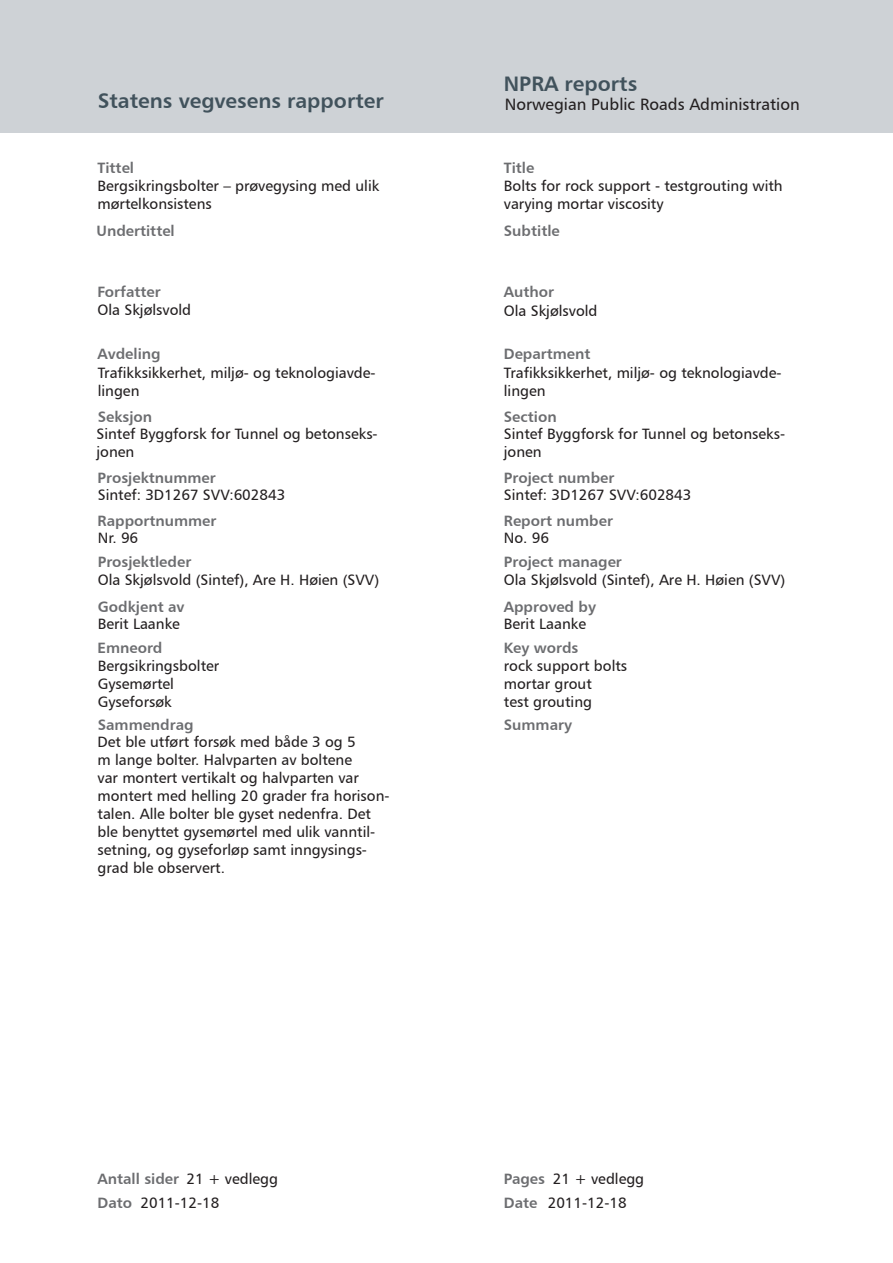
<style>
.page{position:relative;width:893px;height:1263px;background:#fff}
.page>*{position:absolute;margin:0;border:0;box-sizing:border-box;transform-origin:0 0}
.t1{font:21px "Humanist 777 BT Bold B";color:#41525c}
.t2{font:16.5px "Humanist 777 BT Roman B";color:#231f20}
.side2{font:15px/18px "Humanist 777 BT Roman B";color:#231f20}
.t3{font:15px "Humanist 777 BT Bold B";color:#6c6d70}
</style>
<div class="page">
<div style="left:0;top:0;width:893px;height:133px;background:#ced2d6"></div>
<p class="t1" style="left:98px;top:88px;width:287px">Statens vegvesens rapporter</p>
<p class="t1" style="left:504px;top:70px;width:135px">NPRA reports</p>
<p class="t2" style="left:505px;top:94px;width:296px">Norwegian Public Roads Administration</p>
<p class="t3" style="left:98px;top:158px;width:38px">Tittel</p>
<p class="t3" style="left:504px;top:158px;width:32px">Title</p>
<p class="side2" style="left:98px;top:176px;width:283px">Bergsikringsbolter – prøvegysing med ulik mørtelkonsistens</p>
<p class="side2" style="left:504px;top:176px;width:280px">Bolts for rock support - testgrouting with varying mortar viscosity</p>
<p class="t3" style="left:96px;top:221px;width:80px">Undertittel</p>
<p class="t3" style="left:504px;top:221px;width:57px">Subtitle</p>
<p class="t3" style="left:98px;top:282px;width:65px">Forfatter</p>
<p class="t3" style="left:504px;top:282px;width:52px">Author</p>
<p class="side2" style="left:98px;top:300px;width:95px">Ola Skjølsvold</p>
<p class="side2" style="left:504px;top:301px;width:95px">Ola Skjølsvold</p>
<p class="t3" style="left:98px;top:344px;width:65px">Avdeling</p>
<p class="t3" style="left:504px;top:344px;width:88px">Department</p>
<p class="side2" style="left:98px;top:363px;width:279px">Trafikksikkerhet, miljø- og teknologiavde&shy;lingen</p>
<p class="side2" style="left:504px;top:363px;width:279px">Trafikksikkerhet, miljø- og teknologiavde&shy;lingen</p>
<p class="t3" style="left:98px;top:407px;width:56px">Seksjon</p>
<p class="t3" style="left:504px;top:407px;width:54px">Section</p>
<p class="side2" style="left:96px;top:424px;width:283px">Sintef Byggforsk for Tunnel og betonseks&shy;jonen</p>
<p class="side2" style="left:504px;top:424px;width:283px">Sintef Byggforsk for Tunnel og betonseks&shy;jonen</p>
<p class="t3" style="left:98px;top:468px;width:120px">Prosjektnummer</p>
<p class="t3" style="left:504px;top:468px;width:112px">Project number</p>
<p class="t3" style="left:98px;top:511px;width:120px">Rapportnummer</p>
<p class="t3" style="left:504px;top:511px;width:111px">Report number</p>
<p class="t3" style="left:98px;top:552px;width:95px">Prosjektleder</p>
<p class="t3" style="left:504px;top:552px;width:119px">Project manager</p>
<p class="side2" style="left:98px;top:486px;width:189px">Sintef: 3D1267 SVV:602843</p>
<p class="side2" style="left:504px;top:486px;width:189px">Sintef: 3D1267 SVV:602843</p>
<p class="side2" style="left:98px;top:529px;width:42px">Nr. 96</p>
<p class="side2" style="left:504px;top:529px;width:47px">No. 96</p>
<p class="side2" style="left:98px;top:570px;width:283px">Ola Skjølsvold (Sintef), Are H. Høien (SVV)</p>
<p class="side2" style="left:504px;top:570px;width:283px">Ola Skjølsvold (Sintef), Are H. Høien (SVV)</p>
<p class="t3" style="left:98px;top:597px;width:88px">Godkjent av</p>
<p class="t3" style="left:504px;top:597px;width:94px">Approved by</p>
<p class="side2" style="left:98px;top:615px;width:84px">Berit Laanke</p>
<p class="side2" style="left:504px;top:615px;width:84px">Berit Laanke</p>
<p class="t3" style="left:98px;top:638px;width:66px">Emneord</p>
<p class="t3" style="left:504px;top:638px;width:76px">Key words</p>
<p class="side2" style="left:98px;top:657px;width:123px">Bergsikringsbolter</p>
<p class="side2" style="left:98px;top:675px;width:78px">Gysemørtel</p>
<p class="side2" style="left:98px;top:693px;width:75px">Gyseforsøk</p>
<p class="side2" style="left:504px;top:657px;width:125px">rock support bolts</p>
<p class="side2" style="left:504px;top:675px;width:90px">mortar grout</p>
<p class="side2" style="left:504px;top:693px;width:90px">test grouting</p>
<p class="t3" style="left:98px;top:715px;width:97px">Sammendrag</p>
<p class="t3" style="left:504px;top:715px;width:70px">Summary</p>
<p class="side2" style="left:98px;top:733px;width:294px">Det ble utført forsøk med både 3 og 5<br>m lange bolter. Halvparten av boltene<br>var montert vertikalt og halvparten var montert med helling 20 grader fra horison&shy;talen. Alle bolter ble gyset nedenfra. Det ble benyttet gysemørtel med ulik vanntil&shy;setning, og gyseforløp samt inngysings&shy;grad ble observert.</p>
<p class="t3" style="left:98px;top:1169px;width:83px">Antall sider</p>
<p class="t3" style="left:98px;top:1193px;width:36px">Dato</p>
<p class="side2" style="left:187px;top:1170px;width:93px">21 + vedlegg</p>
<p class="side2" style="left:553px;top:1170px;width:93px">21 + vedlegg</p>
<p class="side2" style="left:140px;top:1193px;width:81px">2011-12-18</p>
<p class="side2" style="left:548px;top:1193px;width:81px">2011-12-18</p>
<p class="t3" style="left:504px;top:1169px;width:43px">Pages</p>
<p class="t3" style="left:504px;top:1193px;width:35px">Date</p>
</div>
